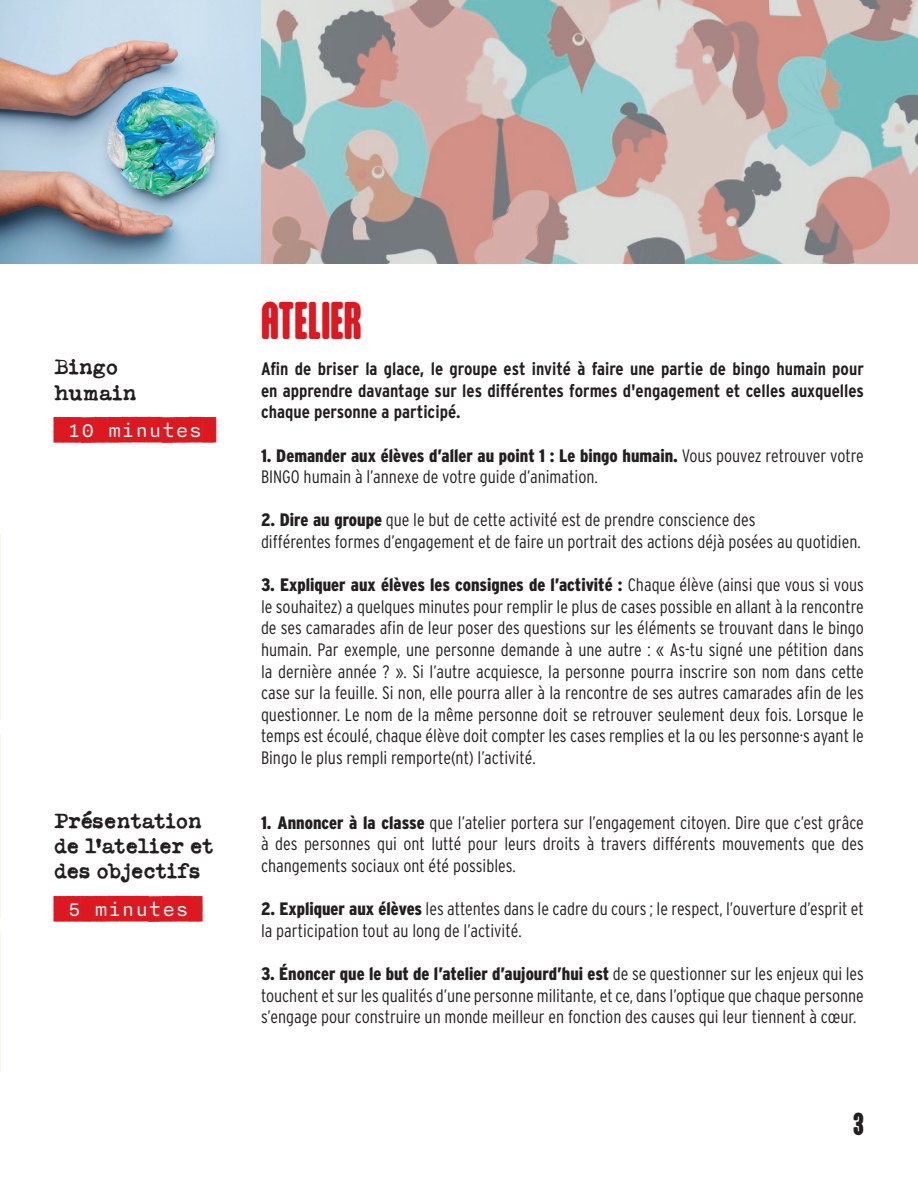
<style>
.page{position:relative;width:918px;height:1188px;background:#fff}
.page>*{position:absolute;margin:0;border:0;box-sizing:border-box;transform-origin:0 0}
.t1{font:900 45px "Aptly";color:#dc1820}
.t2{font:900 27px "Aptly";color:#231f20}
.t3{font:22.5px "Nitti Typewriter Cameo";color:#dc1820}
.t4{font:700 21px/25.2px "Typeka";color:#231f20}
.t5{font:300 18px/21.6px "Interstate Condensed";color:#231f20}
.t6{font:700 18px/21.6px "Interstate Condensed";color:#231f20;text-align:justify}
.s1{font-weight:900}
</style>
<div class="page">
<img style="left:0;top:0;width:261px;height:264px">
<img style="left:261px;top:0;width:657px;height:264px">
<p class="t4" style="left:54px;top:354px;width:84px">Bingo humain</p>
<p class="t3" style="left:68px;top:415px;width:136px">10 MINUTES</p>
<p class="t4" style="left:54px;top:807px;width:161px">Présentation de l’atelier et des objectifs</p>
<p class="t3" style="left:68px;top:894px;width:123px">5 MINUTES</p>
<h1 class="t1" style="left:261px;top:292px;width:102px">ATELIER</h1>
<p class="t6" style="left:261px;top:358px;width:605px">Afin de briser la glace, le groupe est invité à faire une partie de bingo humain pour en apprendre davantage sur les différentes formes d'engagement et celles auxquelles chaque personne a participé.</p>
<p class="t5" style="left:261px;top:444px;width:604px"><span class="s1">1. Demander aux élèves d’aller au point 1 : Le bingo humain.</span> Vous pouvez retrouver votre<br>BINGO humain à l’annexe de votre guide d’animation.</p>
<p class="t5" style="left:261px;top:509px;width:601px"><span class="s1">2. Dire au groupe</span> que le but de cette activité est de prendre conscience des<br>différentes formes d’engagement et de faire un portrait des actions déjà posées au quotidien.</p>
<p class="t5" style="left:261px;top:574px;width:605px;text-align:justify"><span class="s1">3. Expliquer aux élèves les consignes de l’activité :</span> Chaque élève (ainsi que vous si vous le souhaitez) a quelques minutes pour remplir le plus de cases possible en allant à la rencontre de ses camarades afin de leur poser des questions sur les éléments se trouvant dans le bingo humain. Par exemple, une personne demande à une autre : « As-tu signé une pétition dans la dernière année ? ». Si l’autre acquiesce, la personne pourra inscrire son nom dans cette case sur la feuille. Si non, elle pourra aller à la rencontre de ses autres camarades afin de les questionner. Le nom de la même personne doit se retrouver seulement deux fois. Lorsque le temps est écoulé, chaque élève doit compter les cases remplies et la ou les personne·s ayant le Bingo le plus rempli remporte(nt) l’activité.</p>
<p class="t5" style="left:261px;top:811px;width:604px;text-align:justify"><span class="s1">1. Annoncer à la classe</span> que l’atelier portera sur l’engagement citoyen. Dire que c’est grâce à des personnes qui ont lutté pour leurs droits à travers différents mouvements que des changements sociaux ont été possibles.</p>
<p class="t5" style="left:261px;top:898px;width:604px"><span class="s1">2. Expliquer aux élèves</span> les attentes dans le cadre du cours ; le respect, l’ouverture d’esprit et la participation tout au long de l’activité.</p>
<p class="t5" style="left:261px;top:963px;width:605px;text-align:justify"><span class="s1">3. Énoncer que le but de l’atelier d’aujourd’hui est</span> de se questionner sur les enjeux qui les touchent et sur les qualités d’une personne militante, et ce, dans l’optique que chaque personne s’engage pour construire un monde meilleur en fonction des causes qui leur tiennent à cœur.</p>
<h2 class="t2" style="left:853px;top:1107px;width:12px">3</h2>
</div>
